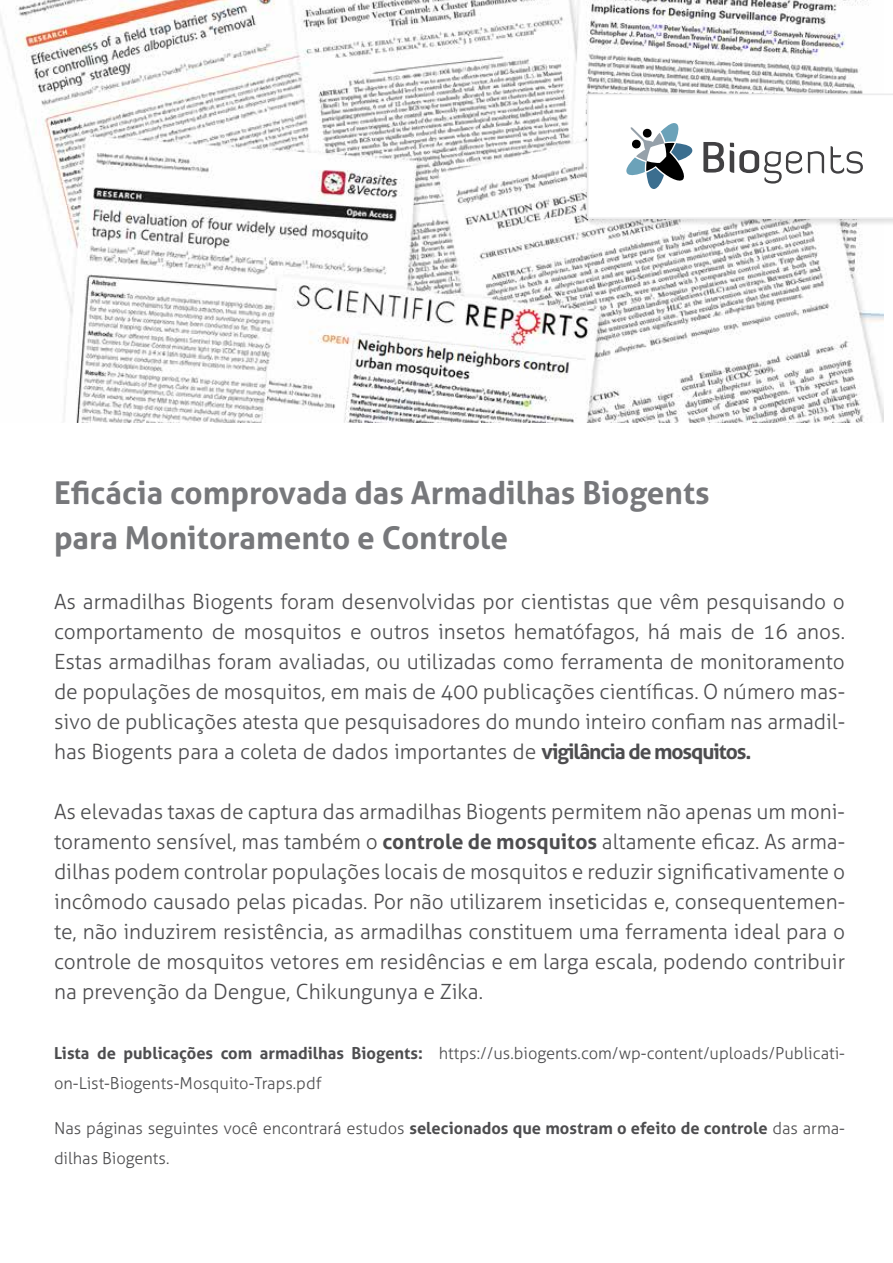
<style>
.page{position:relative;width:893px;height:1263px;background:#fff}
.page>*{position:absolute;margin:0;border:0;box-sizing:border-box;transform-origin:0 0}
.t1{font:700 31.5px/45px "Aller";color:#77787b}
.t2{font:300 21px/30px "Aller";color:#4d4d4f;text-align:justify}
.t3{font:300 16.5px/30px "Aller";color:#4d4d4f}
.s1{font-weight:700}
</style>
<div class="page">
<img style="left:0;top:0;width:884px;height:423px">
<div style="left:584px;top:92px;width:309px;height:135px;background:#000;opacity:.12"></div>
<svg style="left:587px;top:94px;width:306px;height:125px"></svg>
<h1 class="t1" style="left:54px;top:470px;width:657px">Eficácia comprovada das Armadilhas Biogents para Monitoramento e Controle</h1>
<p class="t2" style="left:54px;top:587px;width:793px">As armadilhas Biogents foram desenvolvidas por cientistas que vêm pesquisando o comportamento de mosquitos e outros insetos hematófagos, há mais de 16 anos.<br>Estas armadilhas foram avaliadas, ou utilizadas como ferramenta de monitoramento de populações de mosquitos, em mais de 400 publicações científicas. O número mas&shy;sivo de publicações atesta que pesquisadores do mundo inteiro confiam nas armadil&shy;has Biogents para a coleta de dados importantes de <span class="s1">vigilância de mosquitos.</span></p>
<p class="t2" style="left:54px;top:797px;width:793px">As elevadas taxas de captura das armadilhas Biogents permitem não apenas um moni&shy;toramento sensível, mas também o <span class="s1">controle de mosquitos</span> altamente eficaz. As arma&shy;dilhas podem controlar populações locais de mosquitos e reduzir significativamente o incômodo causado pelas picadas. Por não utilizarem inseticidas e, consequentemen&shy;te, não induzirem resistência, as armadilhas constituem uma ferramenta ideal para o controle de mosquitos vetores em residências e em larga escala, podendo contribuir na prevenção da Dengue, Chikungunya e Zika.</p>
<p class="t3" style="left:54px;top:1038px;width:793px"><span class="s1">Lista de publicações com armadilhas Biogents:</span> https://us.biogents.com/wp-content/uploads/Publicati&shy;on-List-Biogents-Mosquito-Traps.pdf</p>
<p class="t3" style="left:54px;top:1113px;width:793px">Nas páginas seguintes você encontrará estudos <span class="s1">selecionados que mostram o efeito de controle</span> das arma&shy;dilhas Biogents.</p>
</div>
